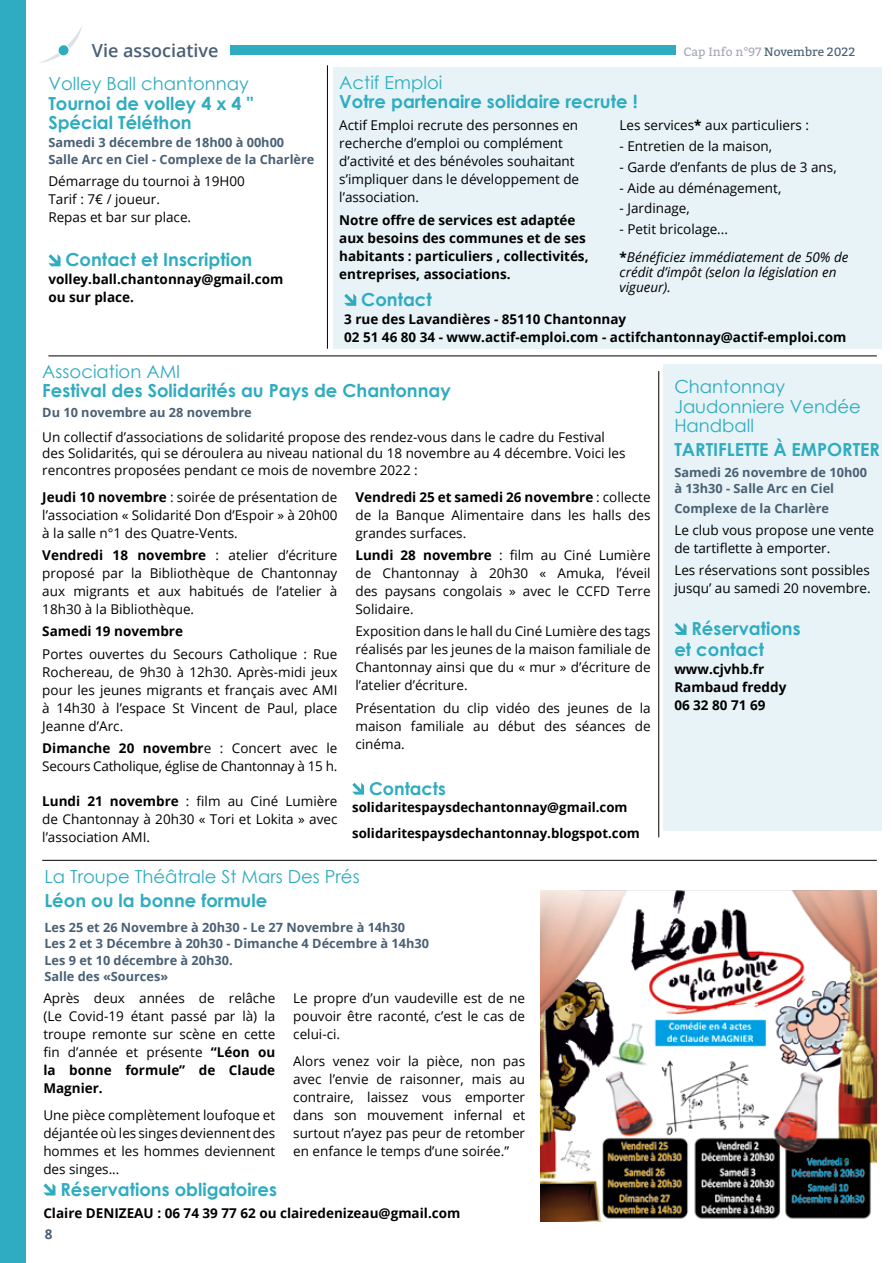
<style>
.page{position:relative;width:893px;height:1263px;background:#fff}
.page>*{position:absolute;margin:0;border:0;box-sizing:border-box;transform-origin:0 0}
.t1{font:700 18px/19.5px "Century Gothic";color:#2facc0}
.t2{font:18px/19.5px "Century Gothic";color:#2facc0}
.t3{font:600 18px "Open Sans";color:#496075}
.t4{font:700 17.7px "Century Gothic";color:#2facc0}
.t5{font:13.5px/18px "Open Sans";color:#000;text-align:justify}
.t6{font:700 13.5px/18px "Open Sans";color:#000}
.t7{font:italic 13.5px/27.8px "Open Sans";color:#000}
.t8{font:13.5px/18px "Open Sans";letter-spacing:-.02em;color:#000}
.t9{font:700 13.5px "Open Sans";color:#496075}
.t10{font:700 13.2px/26.1px "Open Sans";color:#000}
.t11{font:700 12.75px/16.5px "Open Sans";color:#496075}
.t12{font:12px "Bitter";color:#496075}
.s1{color:#a5a8b5}
.s2{font-weight:700}
.s3{font-style:normal}
.s4{font-weight:700;font-style:normal}
</style>
<div class="page">
<div style="left:663px;top:364px;width:219px;height:466px;background:#e7f3f7"></div>
<div style="left:333px;top:67px;width:549px;height:282px;background:#e7f3f7"></div>
<hr style="left:48px;top:356px;width:829px;height:1px;background:#000">
<div style="left:230px;top:45px;width:446px;height:10px;background:#2facc0"></div>
<svg style="left:40px;top:26px;width:42px;height:37px"></svg>
<svg style="left:48px;top:254px;width:13px;height:12px"></svg>
<hr style="left:327px;top:65px;width:1px;height:284px;background:#000">
<hr style="left:658px;top:371px;width:1px;height:466px;background:#000">
<svg style="left:344px;top:294px;width:12px;height:12px"></svg>
<div style="left:0;top:0;width:26px;height:1263px;background:#2facc0"></div>
<svg style="left:674px;top:623px;width:12px;height:12px"></svg>
<hr style="left:42px;top:860px;width:835px;height:1px;background:#000">
<svg style="left:352px;top:783px;width:12px;height:12px"></svg>
<svg style="left:43px;top:1183px;width:12px;height:12px"></svg>
<img style="left:540px;top:891px;width:337px;height:330px">
<h1 class="t3" style="left:92px;top:38px;width:128px">Vie associative</h1>
<p class="t12" style="left:683px;top:44px;width:173px"><span class="s1">Cap Info n°97</span> Novembre 2022</p>
<h1 class="t2" style="left:48px;top:74px;width:202px">Volley Ball chantonnay</h1>
<h1 class="t1" style="left:48px;top:92px;width:206px">Tournoi de volley 4 x 4 "<br>Spécial Téléthon</h1>
<p class="t11" style="left:48px;top:134px;width:268px">Samedi 3 décembre de 18h00 à 00h00<br>Salle Arc en Ciel - Complexe de la Charlère</p>
<p class="t5" style="left:48px;top:172px;width:198px;text-align:left">Démarrage du tournoi à 19H00<br>Tarif : 7€ / joueur.<br>Repas et bar sur place.</p>
<h1 class="t1" style="left:66px;top:249px;width:188px">Contact et Inscription</h1>
<p class="t6" style="left:48px;top:270px;width:236px">volley.ball.chantonnay@gmail.com ou sur place.</p>
<h1 class="t2" style="left:339px;top:72px;width:105px">Actif Emploi</h1>
<h1 class="t1" style="left:339px;top:91px;width:300px">Votre partenaire solidaire recrute !</h1>
<p class="t5" style="left:620px;top:116px;width:191px">Les services<span class="s2">*</span> aux particuliers :</p>
<p class="t5" style="left:620px;top:137px;width:154px">- Entretien de la maison,</p>
<p class="t5" style="left:620px;top:158px;width:218px">- Garde d’enfants de plus de 3 ans,</p>
<p class="t5" style="left:620px;top:178px;width:163px">- Aide au déménagement,</p>
<p class="t5" style="left:620px;top:199px;width:72px">- Jardinage,</p>
<p class="t7" style="left:620px;top:215px;width:230px"><span class="s3">- Petit bricolage...<br></span><span class="s4">*</span>Bénéficiez immédiatement de 50% de</p>
<p class="t7" style="left:620px;top:264px;width:219px;line-height:15px">crédit d’impôt (selon la législation en vigueur).</p>
<p class="t5" style="left:339px;top:116px;width:241px;text-align:left">Actif Emploi recrute des personnes en recherche d’emploi ou complément d’activité et des bénévoles souhaitant s’impliquer dans le développement de l’association.</p>
<p class="t6" style="left:339px;top:210px;width:251px">Notre offre de services est adaptée aux besoins des communes et de ses habitants : particuliers , collectivités, entreprises, associations.</p>
<h1 class="t1" style="left:361px;top:289px;width:72px">Contact</h1>
<p class="t6" style="left:344px;top:310px;width:504px">3 rue des Lavandières - 85110 Chantonnay<br>02 51 46 80 34 - www.actif-emploi.com - actifchantonnay@actif-emploi.com</p>
<h1 class="t2" style="left:42px;top:361px;width:140px">Association AMI</h1>
<h1 class="t1" style="left:42px;top:380px;width:410px">Festival des Solidarités au Pays de Chantonnay</h1>
<p class="t11" style="left:42px;top:403px;width:211px">Du 10 novembre au 28 novembre</p>
<p class="t5" style="left:42px;top:428px;width:585px;line-height:16.5px;text-align:left">Un collectif d’associations de solidarité propose des rendez-vous dans le cadre du Festival des Solidarités, qui se déroulera au niveau national du 18 novembre au 4 décembre. Voici les rencontres proposées pendant ce mois de novembre 2022 :</p>
<p class="t5" style="left:42px;top:488px;width:297px"><span class="s2">Jeudi 10 novembre</span> : soirée de présentation de l’association « Solidarité Don d’Espoir » à 20h00 à la salle n°1 des Quatre-Vents.</p>
<p class="t5" style="left:42px;top:546px;width:297px"><span class="s2">Vendredi 18 novembre</span> : atelier d’écriture proposé par la Bibliothèque de Chantonnay aux migrants et aux habitués de l’atelier à 18h30 à la Bibliothèque.</p>
<p class="t6" style="left:42px;top:622px;width:142px">Samedi 19 novembre</p>
<p class="t5" style="left:42px;top:644px;width:297px">Portes ouvertes du Secours Catholique : Rue Rochereau, de 9h30 à 12h30. Après-midi jeux pour les jeunes migrants et français avec AMI à 14h30 à l’espace St Vincent de Paul, place Jeanne d’Arc.</p>
<p class="t8" style="left:42px;top:739px;width:297px"><span class="s2">Dimanche 20 novembr</span>e : Concert avec le<br>Secours Catholique, église de Chantonnay à 15 h.</p>
<p class="t5" style="left:42px;top:792px;width:297px"><span class="s2">Lundi 21 novembre</span> : film au Ciné Lumière de Chantonnay à 20h30 « Tori et Lokita » avec l’association AMI.</p>
<p class="t5" style="left:355px;top:487px;width:297px"><span class="s2">Vendredi 25 et samedi 26 novembre</span> : collecte de la Banque Alimentaire dans les halls des grandes surfaces.</p>
<p class="t5" style="left:355px;top:546px;width:297px"><span class="s2">Lundi 28 novembre</span> : film au Ciné Lumière de Chantonnay à 20h30 « Amuka, l’éveil des paysans congolais » avec le CCFD Terre Solidaire.</p>
<p class="t5" style="left:355px;top:622px;width:297px">Exposition dans le hall du Ciné Lumière des tags réalisés par les jeunes de la maison familiale de Chantonnay ainsi que du « mur » d’écriture de l’atelier d’écriture.</p>
<p class="t5" style="left:355px;top:698px;width:297px">Présentation du clip vidéo des jeunes de la maison familiale au début des séances de cinéma.</p>
<h2 class="t4" style="left:369px;top:775px;width:78px">Contacts</h2>
<p class="t10" style="left:352px;top:794px;width:289px">solidaritespaysdechantonnay@gmail.com solidaritespaysdechantonnay.blogspot.com</p>
<h1 class="t2" style="left:44px;top:867px;width:317px">La Troupe Théâtrale St Mars Des Prés</h1>
<h1 class="t1" style="left:44px;top:890px;width:224px">Léon ou la bonne formule</h1>
<p class="t11" style="left:44px;top:919px;width:386px">Les 25 et 26 Novembre à 20h30 - Le 27 Novembre à 14h30<br>Les 2 et 3 Décembre à 20h30 - Dimanche 4 Décembre à 14h30<br>Les 9 et 10 décembre à 20h30.<br>Salle des «Sources»</p>
<p class="t5" style="left:43px;top:989px;width:233px">Après deux années de relâche (Le Covid-19 étant passé par là) la troupe remonte sur scène en cette fin d’année et présente <span class="s2">“Léon ou la bonne formule” de Claude Magnier.</span></p>
<p class="t5" style="left:43px;top:1105px;width:233px">Une pièce complètement loufoque et déjantée où les singes deviennent des hommes et les hommes deviennent des singes...</p>
<p class="t5" style="left:293px;top:989px;width:233px">Le propre d’un vaudeville est de ne pouvoir être raconté, c’est le cas de celui-ci.</p>
<p class="t5" style="left:293px;top:1051px;width:233px">Alors venez voir la pièce, non pas avec l’envie de raisonner, mais au contraire, laissez vous emporter dans son mouvement infernal et surtout n’ayez pas peur de retomber en enfance le temps d’une soirée.”</p>
<h1 class="t1" style="left:61px;top:1178px;width:218px">Réservations obligatoires</h1>
<p class="t6" style="left:43px;top:1203px;width:419px">Claire DENIZEAU : 06 74 39 77 62 ou clairedenizeau@gmail.com</p>
<p class="t9" style="left:45px;top:1225px;width:9px">8</p>
<h1 class="t2" style="left:674px;top:377px;width:188px">Chantonnay<br>Jaudonniere Vendée<br>Handball</h1>
<h1 class="t1" style="left:674px;top:439px;width:207px">TARTIFLETTE À EMPORTER</h1>
<p class="t11" style="left:674px;top:464px;width:194px">Samedi 26 novembre de 10h00 à 13h30 - Salle Arc en Ciel</p>
<p class="t11" style="left:674px;top:500px;width:156px">Complexe de la Charlère</p>
<p class="t5" style="left:674px;top:521px;width:201px">Le club vous propose une vente de tartiflette à emporter.</p>
<p class="t5" style="left:674px;top:561px;width:198px">Les réservations sont possibles jusqu’ au samedi 20 novembre.</p>
<h1 class="t1" style="left:674px;top:617px;width:128px;line-height:20.7px;text-indent:17px">Réservations et contact</h1>
<p class="t6" style="left:674px;top:659px;width:114px">www.cjvhb.fr<br>Rambaud freddy<br>06 32 80 71 69</p>
</div>
